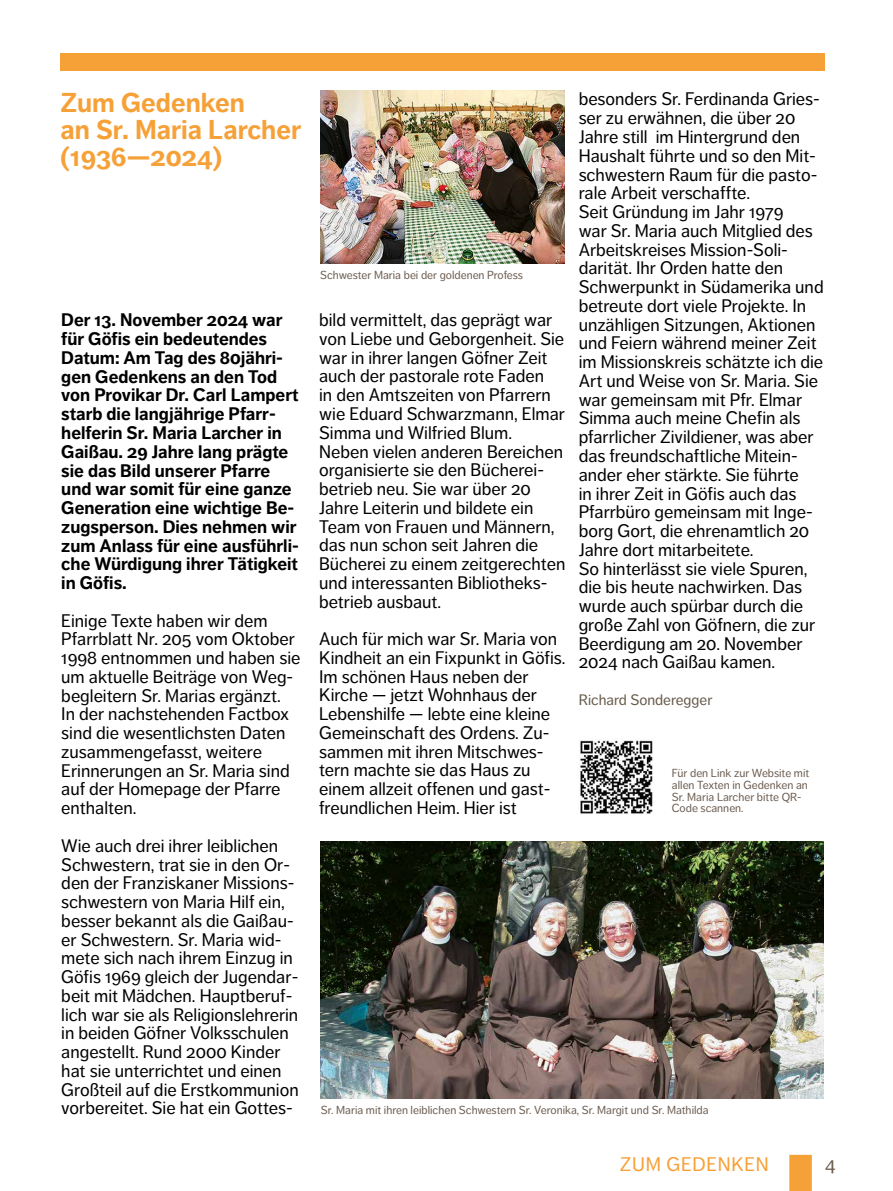
<style>
.page{position:relative;width:893px;height:1191px;background:#fff}
.page>*{position:absolute;margin:0;border:0;box-sizing:border-box;transform-origin:0 0}
.t1{font:700 27px/27px "Dagny Pro";color:#f6a138}
.t2{font:19.5px "Dagny Pro";letter-spacing:.035em;color:#f6a138}
.t3{font:19.5px "Dagny Pro";color:#685b4c}
.t4{font:18px/18.8px "Dagny Pro";color:#000}
.t5{font:700 18px/18.8px "Dagny Pro";color:#000}
.t6{font:15px "Dagny Pro";color:#685b4c}
.t7{font:11.55px/11.6px "Dagny Pro";color:#6d5e52}
</style>
<div class="page">
<div style="left:789px;top:1154px;width:23px;height:37px;background:#f6a138"></div>
<img style="left:320px;top:841px;width:503px;height:257px">
<img style="left:320px;top:90px;width:244px;height:174px">
<img style="left:580px;top:740px;width:73px;height:74px">
<div style="left:61px;top:53px;width:764px;height:18px;background:#f6a138"></div>
<h1 class="t1" style="left:61px;top:90px;width:242px">Zum Gedenken<br>an Sr. Maria Larcher (1936—2024)</h1>
<p class="t5" style="left:61px;top:311px;width:239px">Der 13. November 2024 war für Göfis ein bedeutendes<br>Datum: Am Tag des 80jähri&shy;gen Gedenkens an den Tod von Provikar Dr. Carl Lampert starb die langjährige Pfarr&shy;helferin Sr. Maria Larcher in<br>Gaißau. 29 Jahre lang prägte sie das Bild unserer Pfarre und war somit für eine ganze<br>Generation eine wichtige Be&shy;zugsperson. Dies nehmen wir zum Anlass für eine ausführli&shy;che Würdigung ihrer Tätigkeit in Göfis.</p>
<p class="t4" style="left:61px;top:611px;width:241px">Einige Texte haben wir dem<br>Pfarrblatt Nr. 205 vom Oktober<br>1998 entnommen und haben sie um aktuelle Beiträge von Weg&shy;begleitern Sr. Marias ergänzt.<br>In der nachstehenden Factbox sind die wesentlichsten Daten zusammengefasst, weitere<br>Erinnerungen an Sr. Maria sind auf der Homepage der Pfarre enthalten.</p>
<p class="t4" style="left:61px;top:836px;width:239px">Wie auch drei ihrer leiblichen<br>Schwestern, trat sie in den Or&shy;den der Franziskaner Missions&shy;schwestern von Maria Hilf ein, besser bekannt als die Gaißau&shy;er Schwestern. Sr. Maria wid&shy;mete sich nach ihrem Einzug in<br>Göfis 1969 gleich der Jugendar&shy;beit mit Mädchen. Hauptberuf&shy;lich war sie als Religionslehrerin in beiden Göfner Volksschulen angestellt. Rund 2000 Kinder hat sie unterrichtet und einen<br>Großteil auf die Erstkommunion vorbereitet. Sie hat ein Gottes-</p>
<p class="t7" style="left:320px;top:269px;width:204px">Schwester Maria bei der goldenen Profess</p>
<p class="t4" style="left:319px;top:311px;width:248px">bild vermittelt, das geprägt war von Liebe und Geborgenheit. Sie war in ihrer langen Göfner Zeit auch der pastorale rote Faden<br>in den Amtszeiten von Pfarrern wie Eduard Schwarzmann, Elmar<br>Simma und Wilfried Blum.<br>Neben vielen anderen Bereichen organisierte sie den Bücherei&shy;betrieb neu. Sie war über 20<br>Jahre Leiterin und bildete ein<br>Team von Frauen und Männern, das nun schon seit Jahren die<br>Bücherei zu einem zeitgerechten und interessanten Bibliotheks&shy;betrieb ausbaut.</p>
<p class="t4" style="left:319px;top:629px;width:248px">Auch für mich war Sr. Maria von<br>Kindheit an ein Fixpunkt in Göfis.<br>Im schönen Haus neben der<br>Kirche — jetzt Wohnhaus der<br>Lebenshilfe — lebte eine kleine<br>Gemeinschaft des Ordens. Zu&shy;sammen mit ihren Mitschwes&shy;tern machte sie das Haus zu einem allzeit offenen und gast&shy;freundlichen Heim. Hier ist</p>
<p class="t4" style="left:579px;top:90px;width:246px">besonders Sr. Ferdinanda Gries&shy;ser zu erwähnen, die über 20<br>Jahre still im Hintergrund den<br>Haushalt führte und so den Mit&shy;schwestern Raum für die pasto&shy;rale Arbeit verschaffte.<br>Seit Gründung im Jahr 1979<br>war Sr. Maria auch Mitglied des<br>Arbeitskreises Mission-Soli&shy;darität. Ihr Orden hatte den<br>Schwerpunkt in Südamerika und betreute dort viele Projekte. In unzähligen Sitzungen, Aktionen und Feiern während meiner Zeit im Missionskreis schätzte ich die<br>Art und Weise von Sr. Maria. Sie war gemeinsam mit Pfr. Elmar<br>Simma auch meine Chefin als pfarrlicher Zivildiener, was aber das freundschaftliche Mitein&shy;ander eher stärkte. Sie führte<br>in ihrer Zeit in Göfis auch das<br>Pfarrbüro gemeinsam mit Inge&shy;borg Gort, die ehrenamtlich 20<br>Jahre dort mitarbeitete.<br>So hinterlässt sie viele Spuren, die bis heute nachwirken. Das wurde auch spürbar durch die große Zahl von Göfnern, die zur<br>Beerdigung am 20. November<br>2024 nach Gaißau kamen.</p>
<p class="t6" style="left:579px;top:691px;width:135px">Richard Sonderegger</p>
<p class="t7" style="left:672px;top:767px;width:139px">Für den Link zur Website mit allen Texten in Gedenken an<br>Sr. Maria Larcher bitte QR-<br>Code scannen.</p>
<p class="t7" style="left:321px;top:1104px;width:389px">Sr. Maria mit ihren leiblichen Schwestern Sr. Veronika, Sr. Margit und Sr. Mathilda</p>
<p class="t2" style="left:620px;top:1152px;width:150px">ZUM GEDENKEN</p>
<p class="t3" style="left:825px;top:1152px;width:12px">4</p>
</div>
